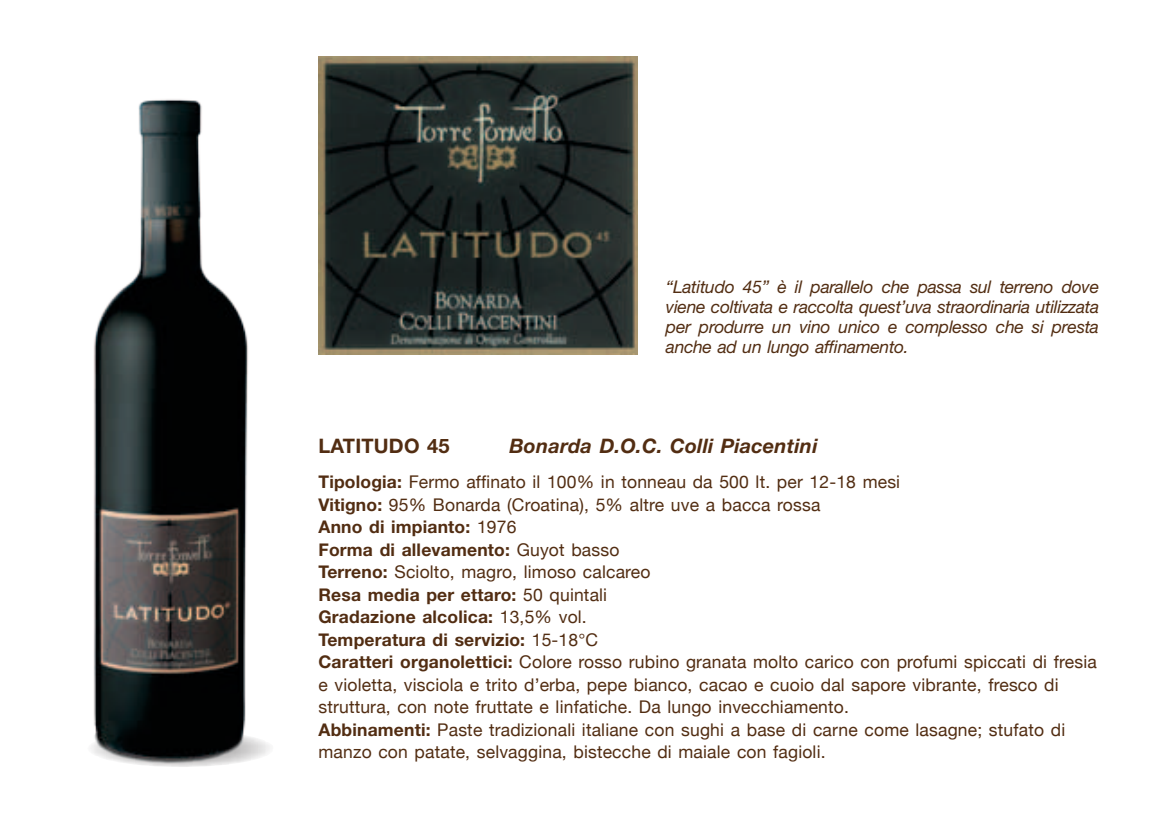
<style>
.page{position:relative;width:1170px;height:815px;background:#fff}
.page>*{position:absolute;margin:0;border:0;box-sizing:border-box;transform-origin:0 0}
.t1{font:italic 700 20px "Helvetica Neue";letter-spacing:.01em;color:#522d12}
.t2{font:700 20px "Helvetica Neue";letter-spacing:.01em;color:#522d12}
.t3{font:17.5px/22.5px "Helvetica Neue";letter-spacing:.01em;color:#522d12}
.t4{font:italic 17.5px/20px "Helvetica Neue";letter-spacing:-.02em;color:#522d12;text-align:justify}
.s1{font-weight:700}
</style>
<div class="page">
<img style="left:318px;top:57px;width:319px;height:297px">
<img style="left:91px;top:99px;width:179px;height:668px">
<p class="t4" style="left:666px;top:276px;width:434px">“Latitudo 45” è il parallelo che passa sul terreno dove viene coltivata e raccolta quest’uva straordinaria utilizzata per produrre un vino unico e complesso che si presta anche ad un lungo affinamento.</p>
<p class="t2" style="left:318px;top:434px;width:133px">LATITUDO 45</p>
<p class="t1" style="left:509px;top:434px;width:310px">Bonarda D.O.C. Colli Piacentini</p>
<p class="t3" style="left:318px;top:471px;width:779px"><span class="s1">Tipologia:</span> Fermo affinato il 100% in tonneau da 500 lt. per 12-18 mesi<br><span class="s1">Vitigno:</span> 95% Bonarda (Croatina), 5% altre uve a bacca rossa<br><span class="s1">Anno di impianto:</span> 1976<br><span class="s1">Forma di allevamento:</span> Guyot basso<br><span class="s1">Terreno:</span> Sciolto, magro, limoso calcareo<br><span class="s1">Resa media per ettaro:</span> 50 quintali<br><span class="s1">Gradazione alcolica:</span> 13,5% vol.<br><span class="s1">Temperatura di servizio:</span> 15-18°C<br><span class="s1">Caratteri organolettici:</span> Colore rosso rubino granata molto carico con profumi spiccati di fresia e violetta, visciola e trito d’erba, pepe bianco, cacao e cuoio dal sapore vibrante, fresco di struttura, con note fruttate e linfatiche. Da lungo invecchiamento.<br><span class="s1">Abbinamenti:</span> Paste tradizionali italiane con sughi a base di carne come lasagne; stufato di manzo con patate, selvaggina, bistecche di maiale con fagioli.</p>
</div>
